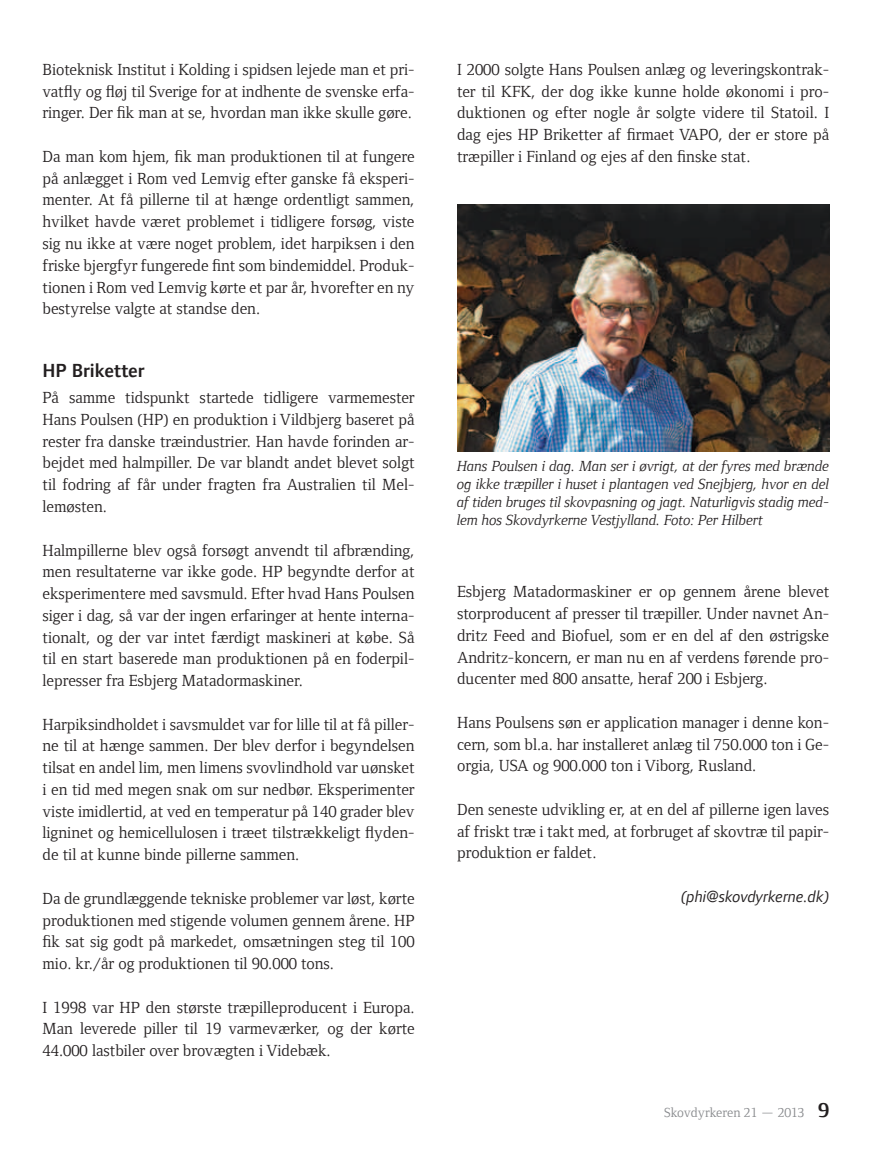
<style>
.page{position:relative;width:893px;height:1149px;background:#fff}
.page>*{position:absolute;margin:0;border:0;box-sizing:border-box;transform-origin:0 0}
.t1{font:600 19.5px "Foundry Form Sans";color:#231f20}
.t2{font:16.5px/21.8px "Foundry Form Serif";color:#231f20;text-align:justify}
.t3{font:italic 16.5px "Foundry Form Sans";color:#231f20}
.t4{font:italic 15px/18px "Foundry Form Serif";color:#231f20;text-align:justify}
.t5{font:13.5px "Foundry Form Serif";color:#87898c}
.s1{font-weight:700;font-size:21px;color:#231f20}
</style>
<div class="page">
<img style="left:457px;top:204px;width:372px;height:247px">
<p class="t2" style="left:43px;top:58px;width:374px">Bioteknisk Institut i Kolding i spidsen lejede man et pri&shy;vatfly og fløj til Sverige for at indhente de svenske erfa&shy;ringer. Der fik man at se, hvordan man ikke skulle gøre.</p>
<p class="t2" style="left:43px;top:145px;width:374px">Da man kom hjem, fik man produktionen til at fungere på anlægget i Rom ved Lemvig efter ganske få eksperi&shy;menter. At få pillerne til at hænge ordentligt sammen, hvilket havde været problemet i tidligere forsøg, viste sig nu ikke at være noget problem, idet harpiksen i den friske bjergfyr fungerede fint som bindemiddel. Produk&shy;tionen i Rom ved Lemvig kørte et par år, hvorefter en ny bestyrelse valgte at standse den.</p>
<p class="t1" style="left:43px;top:359px;width:104px">HP Briketter</p>
<p class="t2" style="left:43px;top:386px;width:374px">På samme tidspunkt startede tidligere varmemester Hans Poulsen (HP) en produktion i Vildbjerg baseret på rester fra danske træindustrier. Han havde forinden ar&shy;bejdet med halmpiller. De var blandt andet blevet solgt til fodring af får under fragten fra Australien til Mel&shy;lemøsten.</p>
<p class="t2" style="left:43px;top:539px;width:374px">Halmpillerne blev også forsøgt anvendt til afbrænding, men resultaterne var ikke gode. HP begyndte derfor at eksperimentere med savsmuld. Efter hvad Hans Poulsen siger i dag, så var der ingen erfaringer at hente interna&shy;tionalt, og der var intet færdigt maskineri at købe. Så til en start baserede man produktionen på en foderpil&shy;lepresser fra Esbjerg Matadormaskiner.</p>
<p class="t2" style="left:43px;top:713px;width:374px">Harpiksindholdet i savsmuldet var for lille til at få piller&shy;ne til at hænge sammen. Der blev derfor i begyndelsen tilsat en andel lim, men limens svovlindhold var uønsket i en tid med megen snak om sur nedbør. Eksperimenter viste imidlertid, at ved en temperatur på 140 grader blev ligninet og hemicellulosen i træet tilstrækkeligt flyden&shy;de til at kunne binde pillerne sammen.</p>
<p class="t2" style="left:43px;top:887px;width:374px">Da de grundlæggende tekniske problemer var løst, kørte produktionen med stigende volumen gennem årene. HP fik sat sig godt på markedet, omsætningen steg til 100 mio. kr./år og produktionen til 90.000 tons.</p>
<p class="t2" style="left:43px;top:995px;width:374px">I 1998 var HP den største træpilleproducent i Europa.<br>Man leverede piller til 19 varmeværker, og der kørte 44.000 lastbiler over brovægten i Videbæk.</p>
<p class="t2" style="left:457px;top:58px;width:374px">I 2000 solgte Hans Poulsen anlæg og leveringskontrak&shy;ter til KFK, der dog ikke kunne holde økonomi i pro&shy;duktionen og efter nogle år solgte videre til Statoil. I dag ejes HP Briketter af firmaet VAPO, der er store på træpiller i Finland og ejes af den finske stat.</p>
<p class="t4" style="left:457px;top:456px;width:374px">Hans Poulsen i dag. Man ser i øvrigt, at der fyres med brænde og ikke træpiller i huset i plantagen ved Snejbjerg, hvor en del af tiden bruges til skovpasning og jagt. Naturligvis stadig med&shy;lem hos Skovdyrkerne Vestjylland. Foto: Per Hilbert</p>
<p class="t2" style="left:457px;top:580px;width:374px">Esbjerg Matadormaskiner er op gennem årene blevet storproducent af presser til træpiller. Under navnet An&shy;dritz Feed and Biofuel, som er en del af den østrigske Andritz-koncern, er man nu en af verdens førende pro&shy;ducenter med 800 ansatte, heraf 200 i Esbjerg.</p>
<p class="t2" style="left:457px;top:711px;width:374px">Hans Poulsens søn er application manager i denne kon&shy;cern, som bl.a. har installeret anlæg til 750.000 ton i Ge&shy;orgia, USA og 900.000 ton i Viborg, Rusland.</p>
<p class="t2" style="left:457px;top:798px;width:374px">Den seneste udvikling er, at en del af pillerne igen laves af friskt træ i takt med, at forbruget af skovtræ til papir&shy;produktion er faldet.</p>
<p class="t3" style="left:681px;top:886px;width:150px">(phi@skovdyrkerne.dk)</p>
<p class="t5" style="left:664px;top:1104px;width:167px">Skovdyrkeren 21 — 2013 <span class="s1">9</span></p>
</div>
